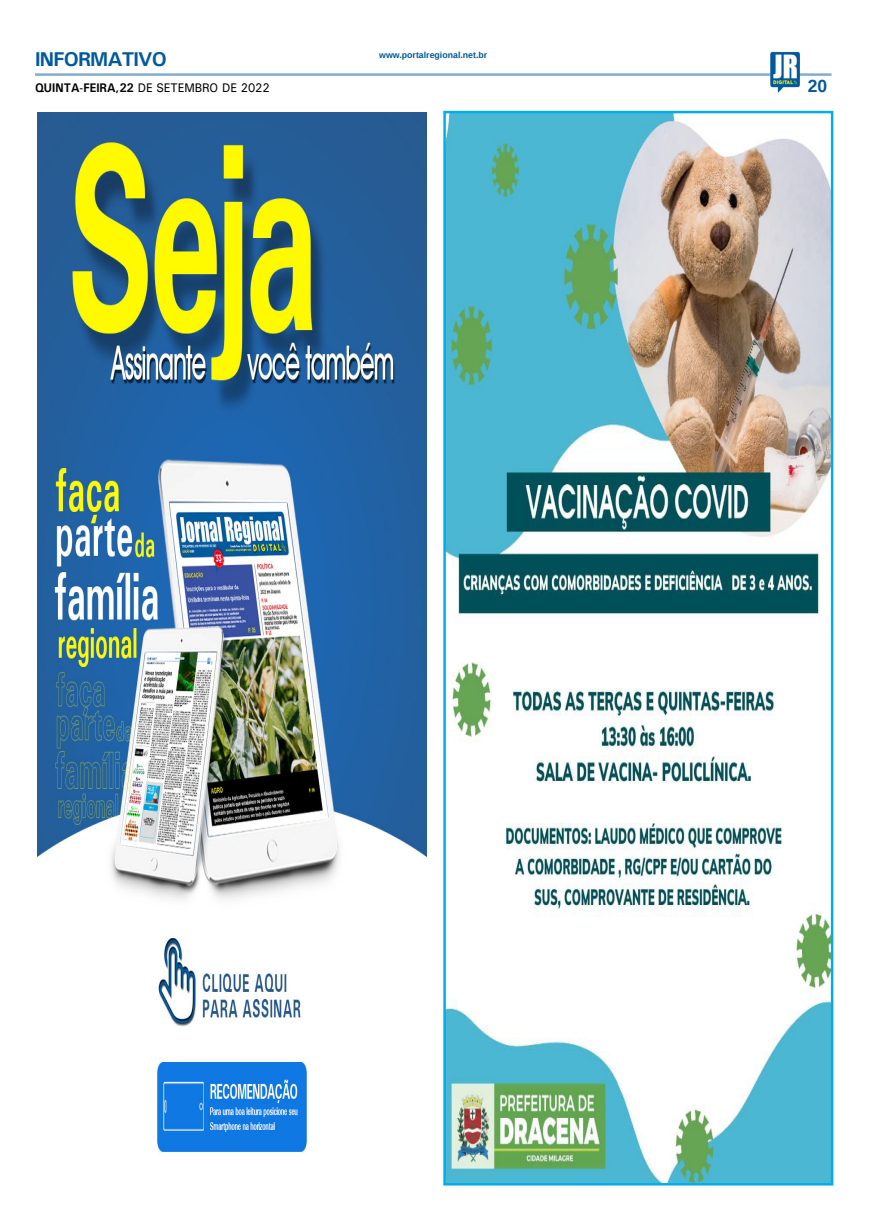
<style>
.page{position:relative;width:869px;height:1223px;background:#fff}
.page>*{position:absolute;margin:0;border:0;box-sizing:border-box;transform-origin:0 0}
.TITULO_PG{font:700 20px "Univers";letter-spacing:-.04em;color:#005a9e}
.TÍTULO{font:700 17.5px "Liberation Sans";color:#005a9e}
.DATA_PG{font:12.5px "Univers";color:#000;scale:.92 1}
.DATA_PG-2{font:700 8.75px "Liberation Sans";color:#005a9e}
.s1{font-weight:700}
</style>
<div class="page">
<hr style="left:35px;top:73px;width:796px;height:3px;background:#005a9e">
<img style="left:768px;top:52px;width:31px;height:41px">
<img style="left:37px;top:112px;width:389px;height:1041px">
<img style="left:446px;top:114px;width:384px;height:1068px">
<div style="left:443px;top:111px;width:390px;height:1074px;border:2px solid #00aeef"></div>
<p class="TITULO_PG" style="left:35px;top:47px;width:133px">INFORMATIVO</p>
<p class="DATA_PG" style="left:35px;top:80px;width:256px"><span class="s1">QUINTA-FEIRA,22</span> DE SETEMBRO DE 2022</p>
<p class="DATA_PG-2" style="left:379px;top:49px;width:110px">www.portalregional.net.br</p>
<p class="TÍTULO" style="left:807px;top:74px;width:21px">20</p>
</div>
